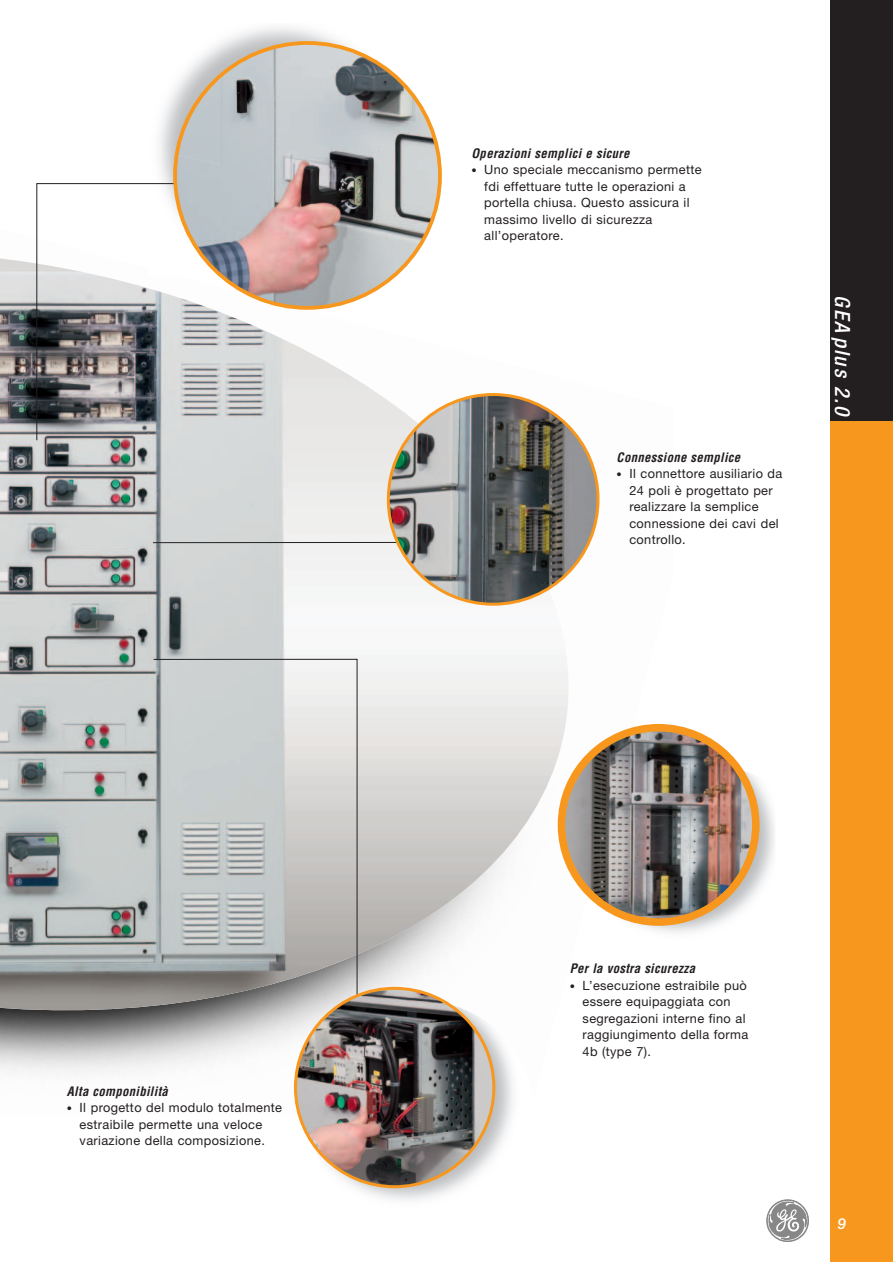
<style>
.page{position:relative;width:893px;height:1262px;background:#fff}
.page>*{position:absolute;margin:0;border:0;box-sizing:border-box;transform-origin:0 0}
.t1{font:italic 500 condensed 21px "Helvetica Neue";letter-spacing:.095em;color:#fff}
.t2{font:italic 500 15px "Helvetica Neue";color:#fff}
.t3{font:12.75px/16.5px "Helvetica Neue";letter-spacing:.03em;color:#231f20}
.t4{font:italic 700 condensed 12.75px "Helvetica";letter-spacing:.025em;color:#231f20}
.s1{font-size:10.5px}
</style>
<div class="page">
<svg style="left:766px;top:1199px;width:43px;height:43px"></svg>
<svg style="left:0;top:1011px;width:294px;height:39px"></svg>
<img style="left:0;top:258px;width:569px;height:753px">
<hr style="left:153px;top:542px;width:279px;height:1px;background:#231f20">
<img style="left:387px;top:393px;width:212px;height:212px">
<img style="left:358px;top:1001px;width:174px;height:199px">
<svg style="left:153px;top:658px;width:205px;height:357px"></svg>
<img style="left:632px;top:784px;width:143px;height:152px">
<img style="left:557px;top:724px;width:202px;height:201px">
<img style="left:294px;top:986px;width:201px;height:202px">
<div style="left:830px;top:0;width:62px;height:421px;background:#231f20"></div>
<div style="left:830px;top:421px;width:62px;height:841px;background:#f7971d"></div>
<svg style="left:36px;top:183px;width:217px;height:258px"></svg>
<svg style="left:173px;top:41px;width:269px;height:269px"></svg>
<p class="t4" style="left:67px;top:1086px;width:103px">Alta componibilità</p>
<p class="t3" style="left:67px;top:1100px;width:217px;text-align:center"><span class="s1">•</span> Il progetto del modulo totalmente estraibile permette una veloce variazione della composizione.</p>
<p class="t4" style="left:471px;top:148px;width:159px">Operazioni semplici e sicure</p>
<p class="t3" style="left:484px;top:163px;width:219px;text-indent:-13px"><span class="s1">•</span> Uno speciale meccanismo permette fdi effettuare tutte le operazioni a portella chiusa. Questo assicura il massimo livello di sicurezza all’operatore.</p>
<p class="t4" style="left:616px;top:452px;width:125px">Connessione semplice</p>
<p class="t3" style="left:629px;top:466px;width:154px;text-indent:-13px"><span class="s1">•</span> Il connettore ausiliario da<br>24 poli è progettato per realizzare la semplice connessione dei cavi del controllo.</p>
<h1 class="t1" style="left:850px;top:295px;width:121px;rotate:90deg">GEA plus 2.0</h1>
<p class="t4" style="left:570px;top:963px;width:127px">Per la vostra sicurezza</p>
<p class="t3" style="left:582px;top:978px;width:167px;text-indent:-13px"><span class="s1">•</span> L’esecuzione estraibile può essere equipaggiata con segregazioni interne fino al raggiungimento della forma<br>4b (type 7).</p>
<p class="t2" style="left:837px;top:1218px;width:10px">9</p>
</div>
